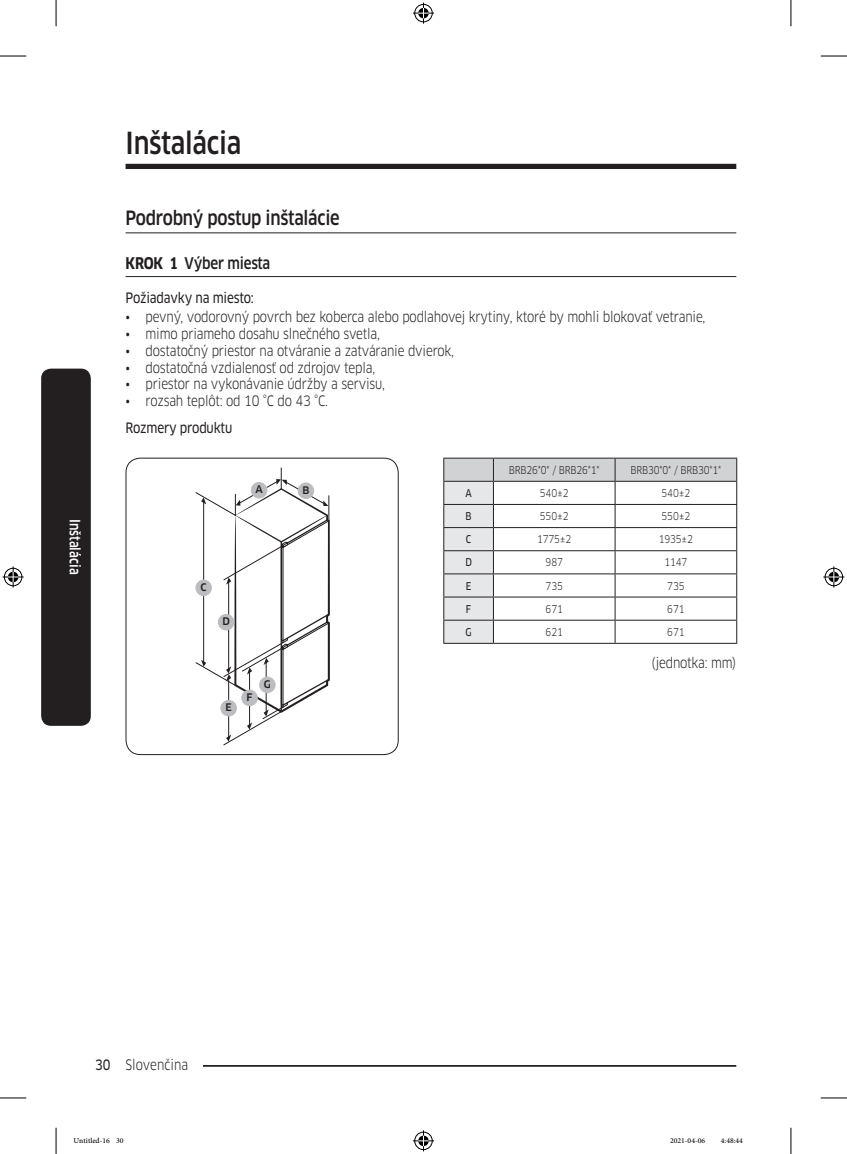
<style>
.page{position:relative;width:847px;height:1154px;background:#fff}
.page>*{position:absolute;margin:0;border:0;box-sizing:border-box;transform-origin:0 0}
.t1{font:500 29.75px "Samsung Clan Pro";letter-spacing:-.01em;color:#231f20;scale:.85 1}
.t2{font:500 19.25px "Samsung Clan Pro";letter-spacing:-.015em;color:#231f20;scale:.85 1}
.t3{font:500 15.75px "Samsung Clan Pro";letter-spacing:-.015em;color:#231f20;scale:.85 1}
.P_Right{font:14px "Samsung Clan Pro";letter-spacing:-.015em;color:#231f20;scale:.85 1}
.t4{font:14px "Samsung Clan Pro News";letter-spacing:-.015em;color:#231f20;scale:.85 1}
.Sidebar{font:500 14px "Samsung Clan Pro";color:#fff;scale:.85 1}
.P_Small__Center{font:10.5px "Samsung Clan Pro";letter-spacing:-.015em;color:#231f20;scale:.85 1}
.t5{font:10.5px "Adobe Arabic";color:#000}
.P_Small__Center-2{font:10.5px "Samsung Clan Pro News";color:#231f20;scale:.85 1}
.image{font:500 10.15px "Samsung Clan Pro";color:#231f20}
.s1{font-weight:700}
.s2{font-family:"Samsung Clan Pro News"}
</style>
<div class="page">
<div style="left:125px;top:164px;width:611px;height:5px;background:#231f20"></div>
<hr style="left:125px;top:1065px;width:611px;height:2px;background:#231f20">
<div style="left:111px;top:1055px;width:92px;height:17px;background:#fff"></div>
<div style="left:41px;top:369px;width:50px;height:357px;background:#231f20;border-radius:10px"></div>
<hr style="left:125px;top:232px;width:611px;height:1px;background:#231f20">
<hr style="left:125px;top:276px;width:611px;height:1px;background:#231f20">
<svg style="left:195px;top:467px;width:135px;height:279px"></svg>
<div style="left:251px;top:482px;width:16px;height:16px;background:#bcbdc0;border-radius:50%"></div>
<div style="left:195px;top:579px;width:17px;height:17px;background:#bcbdc0;border-radius:50%"></div>
<div style="left:218px;top:614px;width:16px;height:16px;background:#bcbdc0;border-radius:50%"></div>
<div style="left:220px;top:700px;width:17px;height:16px;background:#bcbdc0;border-radius:50%"></div>
<div style="left:241px;top:689px;width:17px;height:17px;background:#bcbdc0;border-radius:50%"></div>
<div style="left:259px;top:676px;width:16px;height:17px;background:#bcbdc0;border-radius:50%"></div>
<div style="left:297px;top:482px;width:17px;height:17px;background:#bcbdc0;border-radius:50%"></div>
<div style="left:125px;top:458px;width:273px;height:297px;border:1px solid #231f20;border-radius:14px"></div>
<svg style="left:443px;top:458px;width:294px;height:185px"></svg>
<hr style="left:443px;top:643px;width:50px;height:1px;background:#231f20">
<hr style="left:493px;top:643px;width:122px;height:1px;background:#231f20">
<hr style="left:615px;top:643px;width:121px;height:1px;background:#231f20">
<svg style="left:0;top:56px;width:26px;height:1px"></svg>
<svg style="left:820px;top:56px;width:26px;height:1px"></svg>
<svg style="left:0;top:1097px;width:26px;height:1px"></svg>
<svg style="left:820px;top:1097px;width:26px;height:1px"></svg>
<svg style="left:56px;top:0;width:1px;height:26px"></svg>
<svg style="left:56px;top:1128px;width:1px;height:26px"></svg>
<svg style="left:790px;top:0;width:1px;height:26px"></svg>
<svg style="left:790px;top:1128px;width:1px;height:26px"></svg>
<svg style="left:413px;top:3px;width:21px;height:21px"></svg>
<svg style="left:413px;top:1130px;width:21px;height:21px"></svg>
<svg style="left:3px;top:566px;width:21px;height:21px"></svg>
<svg style="left:823px;top:566px;width:21px;height:21px"></svg>
<h1 class="t1" style="left:125px;top:125px;width:138px">Inštalácia</h1>
<h2 class="t2" style="left:125px;top:207px;width:253px">Podrobný postup inštalácie</h2>
<p class="t3" style="left:125px;top:254px;width:172px"><span class="s1">KROK 1</span> Výber miesta</p>
<h4 class="t4" style="left:125px;top:289px;width:152px">Požiadavky na miesto:</h4>
<p class="P_Right" style="left:125px;top:309px;width:683px">• pevný, vodorovný povrch bez koberca alebo podlahovej krytiny, ktoré by mohli blokovať vetranie,</p>
<p class="P_Right" style="left:125px;top:325px;width:301px">• mimo priameho dosahu slnečného svetla,</p>
<p class="P_Right" style="left:125px;top:342px;width:388px">• dostatočný priestor na otváranie a zatváranie dvierok,</p>
<p class="P_Right" style="left:125px;top:359px;width:295px">• dostatočná vzdialenosť od zdrojov tepla,</p>
<p class="P_Right" style="left:125px;top:376px;width:306px">• priestor na vykonávanie údržby a servisu,</p>
<p class="P_Right" style="left:125px;top:393px;width:240px">• rozsah teplôt: od 10 °C do 43 °C.</p>
<h4 class="t4" style="left:125px;top:419px;width:127px">Rozmery produktu</h4>
<p class="Sidebar" style="left:83px;top:519px;width:67px;rotate:90deg">Inštalácia</p>
<p class="image" style="left:255px;top:484px;width:9px">A</p>
<p class="image" style="left:302px;top:484px;width:9px">B</p>
<p class="image" style="left:200px;top:581px;width:8px">C</p>
<p class="image" style="left:222px;top:616px;width:9px">D</p>
<p class="image" style="left:225px;top:702px;width:8px">E</p>
<p class="image" style="left:246px;top:691px;width:8px">F</p>
<p class="image" style="left:264px;top:678px;width:8px">G</p>
<p class="P_Right" style="left:95px;top:1056px;width:111px"><span class="s2">30</span> Slovenčina</p>
<p class="P_Small__Center" style="left:508px;top:464px;width:108px">BRB26*0* / BRB26*1*</p>
<p class="P_Small__Center" style="left:630px;top:464px;width:108px">BRB30*0* / BRB30*1*</p>
<p class="P_Small__Center-2" style="left:465px;top:487px;width:9px">A</p>
<p class="P_Small__Center" style="left:539px;top:487px;width:35px">540±2</p>
<p class="P_Small__Center" style="left:661px;top:487px;width:35px">540±2</p>
<p class="P_Small__Center-2" style="left:465px;top:510px;width:9px">B</p>
<p class="P_Small__Center" style="left:539px;top:510px;width:35px">550±2</p>
<p class="P_Small__Center" style="left:661px;top:510px;width:35px">550±2</p>
<p class="P_Small__Center-2" style="left:465px;top:533px;width:8px">C</p>
<p class="P_Small__Center" style="left:537px;top:533px;width:42px">1775±2</p>
<p class="P_Small__Center" style="left:658px;top:533px;width:42px">1935±2</p>
<p class="P_Small__Center-2" style="left:465px;top:556px;width:9px">D</p>
<p class="P_Small__Center" style="left:545px;top:556px;width:22px">987</p>
<p class="P_Small__Center" style="left:664px;top:556px;width:28px">1147</p>
<p class="P_Small__Center-2" style="left:465px;top:579px;width:8px">E</p>
<p class="P_Small__Center" style="left:545px;top:579px;width:22px">735</p>
<p class="P_Small__Center" style="left:667px;top:579px;width:22px">735</p>
<p class="P_Small__Center-2" style="left:466px;top:603px;width:8px">F</p>
<p class="P_Small__Center" style="left:545px;top:602px;width:22px">671</p>
<p class="P_Small__Center" style="left:667px;top:602px;width:22px">671</p>
<p class="P_Small__Center-2" style="left:465px;top:626px;width:9px">G</p>
<p class="P_Small__Center" style="left:545px;top:626px;width:22px">621</p>
<p class="P_Small__Center" style="left:667px;top:626px;width:22px">671</p>
<p class="P_Right" style="left:651px;top:654px;width:101px">(jednotka: mm)</p>
<p class="t5" style="left:74px;top:1133px;width:51px">Untitled-16 30</p>
<p class="t5" style="left:669px;top:1133px;width:37px">2021-04-06</p>
<p class="t5" style="left:720px;top:1133px;width:24px">4:48:44</p>
</div>
